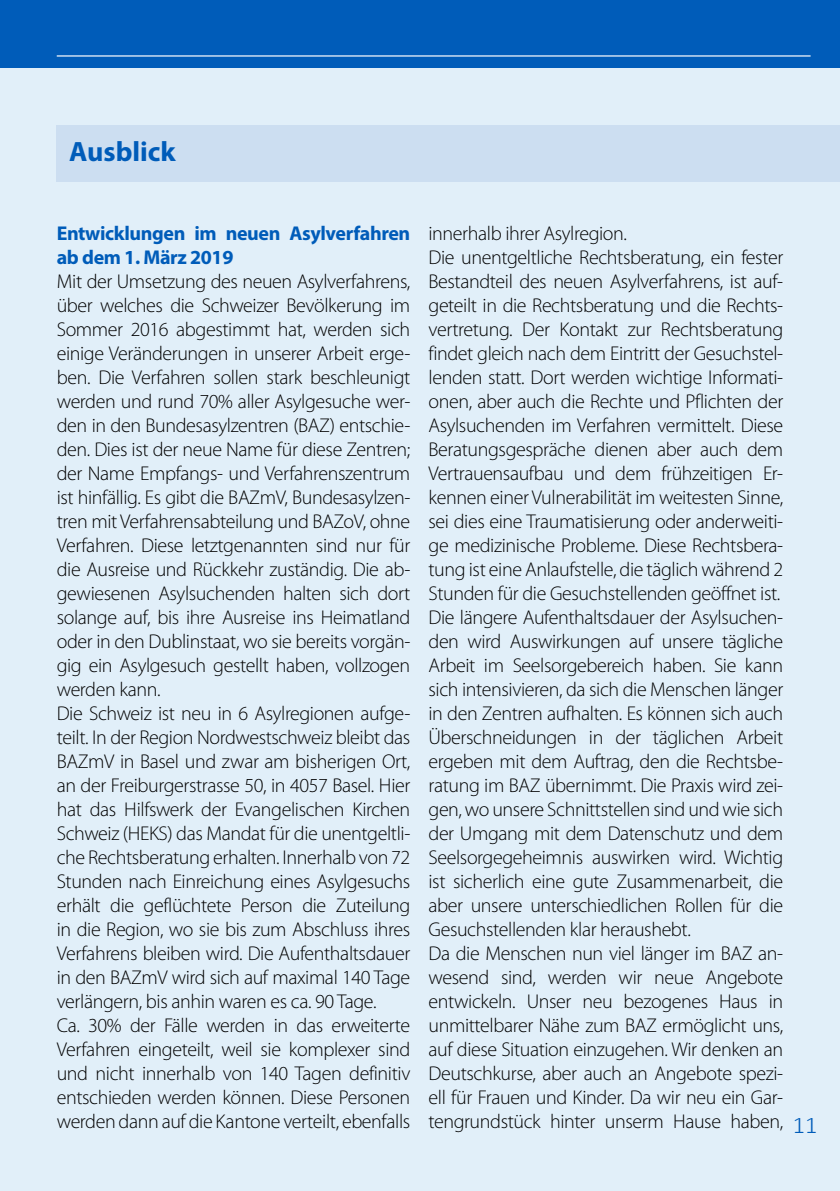
<style>
.page{position:relative;width:840px;height:1191px;background:#fff}
.page>*{position:absolute;margin:0;border:0;box-sizing:border-box;transform-origin:0 0}
.t1{font:700 28px "Myriad Pro";color:#005cb9}
.t2{font:300 24px "Calibri";color:#005cb9}
.t3{font:300 20px/24px "Myriad Pro";letter-spacing:-.02em;color:#000}
.t4{font:700 20px/24px "Myriad Pro";letter-spacing:-.02em;color:#005cb9}
</style>
<div class="page">
<div style="left:0;top:0;width:839px;height:1191px;background:#e1eff9"></div>
<div style="left:0;top:0;width:839px;height:68px;background:#005cb9"></div>
<hr style="left:57px;top:55px;width:753px;height:2px;background:#ccdef1">
<div style="left:57px;top:125px;width:782px;height:56px;background:#ccdef1"></div>
<h1 class="t1" style="left:69px;top:133px;width:108px">Ausblick</h1>
<p class="t4" style="left:57px;top:221px;width:355px">Entwicklungen im neuen Asylverfahren ab dem 1. März 2019</p>
<p class="t3" style="left:57px;top:269px;width:355px">Mit der Umsetzung des neuen Asylverfahrens, über welches die Schweizer Bevölkerung im Sommer 2016 abgestimmt hat, werden sich einige Veränderungen in unserer Arbeit erge&shy;ben. Die Verfahren sollen stark beschleunigt werden und rund 70% aller Asylgesuche wer&shy;den in den Bundesasylzentren (BAZ) entschie&shy;den. Dies ist der neue Name für diese Zentren; der Name Empfangs- und Verfahrenszentrum ist hinfällig. Es gibt die BAZmV, Bundesasylzen&shy;tren mit Verfahrensabteilung und BAZoV, ohne Verfahren. Diese letztgenannten sind nur für die Ausreise und Rückkehr zuständig. Die ab&shy;gewiesenen Asylsuchenden halten sich dort solange auf, bis ihre Ausreise ins Heimatland oder in den Dublinstaat, wo sie bereits vorgän&shy;gig ein Asylgesuch gestellt haben, vollzogen werden kann.<br>Die Schweiz ist neu in 6 Asylregionen aufge&shy;teilt. In der Region Nordwestschweiz bleibt das BAZmV in Basel und zwar am bisherigen Ort, an der Freiburgerstrasse 50, in 4057 Basel. Hier hat das Hilfswerk der Evangelischen Kirchen Schweiz (HEKS) das Mandat für die unentgeltli&shy;che Rechtsberatung erhalten. Innerhalb von 72<br>Stunden nach Einreichung eines Asylgesuchs erhält die geflüchtete Person die Zuteilung in die Region, wo sie bis zum Abschluss ihres Verfahrens bleiben wird. Die Aufenthaltsdauer in den BAZmV wird sich auf maximal 140 Tage verlängern, bis anhin waren es ca. 90 Tage.<br>Ca. 30% der Fälle werden in das erweiterte Verfahren eingeteilt, weil sie komplexer sind und nicht innerhalb von 140 Tagen definitiv entschieden werden können. Diese Personen werden dann auf die Kantone verteilt, ebenfalls</p>
<p class="t3" style="left:428px;top:221px;width:356px">innerhalb ihrer Asylregion.<br>Die unentgeltliche Rechtsberatung, ein fester Bestandteil des neuen Asylverfahrens, ist auf&shy;geteilt in die Rechtsberatung und die Rechts&shy;vertretung. Der Kontakt zur Rechtsberatung findet gleich nach dem Eintritt der Gesuchstel&shy;lenden statt. Dort werden wichtige Informati&shy;onen, aber auch die Rechte und Pflichten der Asylsuchenden im Verfahren vermittelt. Diese Beratungsgespräche dienen aber auch dem Vertrauensaufbau und dem frühzeitigen Er&shy;kennen einer Vulnerabilität im weitesten Sinne, sei dies eine Traumatisierung oder anderweiti&shy;ge medizinische Probleme. Diese Rechtsbera&shy;tung ist eine Anlaufstelle, die täglich während 2<br>Stunden für die Gesuchstellenden geöffnet ist.<br>Die längere Aufenthaltsdauer der Asylsuchen&shy;den wird Auswirkungen auf unsere tägliche Arbeit im Seelsorgebereich haben. Sie kann sich intensivieren, da sich die Menschen länger in den Zentren aufhalten. Es können sich auch Überschneidungen in der täglichen Arbeit ergeben mit dem Auftrag, den die Rechtsbe&shy;ratung im BAZ übernimmt. Die Praxis wird zei&shy;gen, wo unsere Schnittstellen sind und wie sich der Umgang mit dem Datenschutz und dem Seelsorgegeheimnis auswirken wird. Wichtig ist sicherlich eine gute Zusammenarbeit, die aber unsere unterschiedlichen Rollen für die Gesuchstellenden klar heraushebt.<br>Da die Menschen nun viel länger im BAZ an&shy;wesend sind, werden wir neue Angebote entwickeln. Unser neu bezogenes Haus in unmittelbarer Nähe zum BAZ ermöglicht uns, auf diese Situation einzugehen. Wir denken an Deutschkurse, aber auch an Angebote spezi&shy;ell für Frauen und Kinder. Da wir neu ein Gar&shy;tengrundstück hinter unserm Hause haben,</p>
<p class="t2" style="left:792px;top:1110px;width:26px">11</p>
</div>
